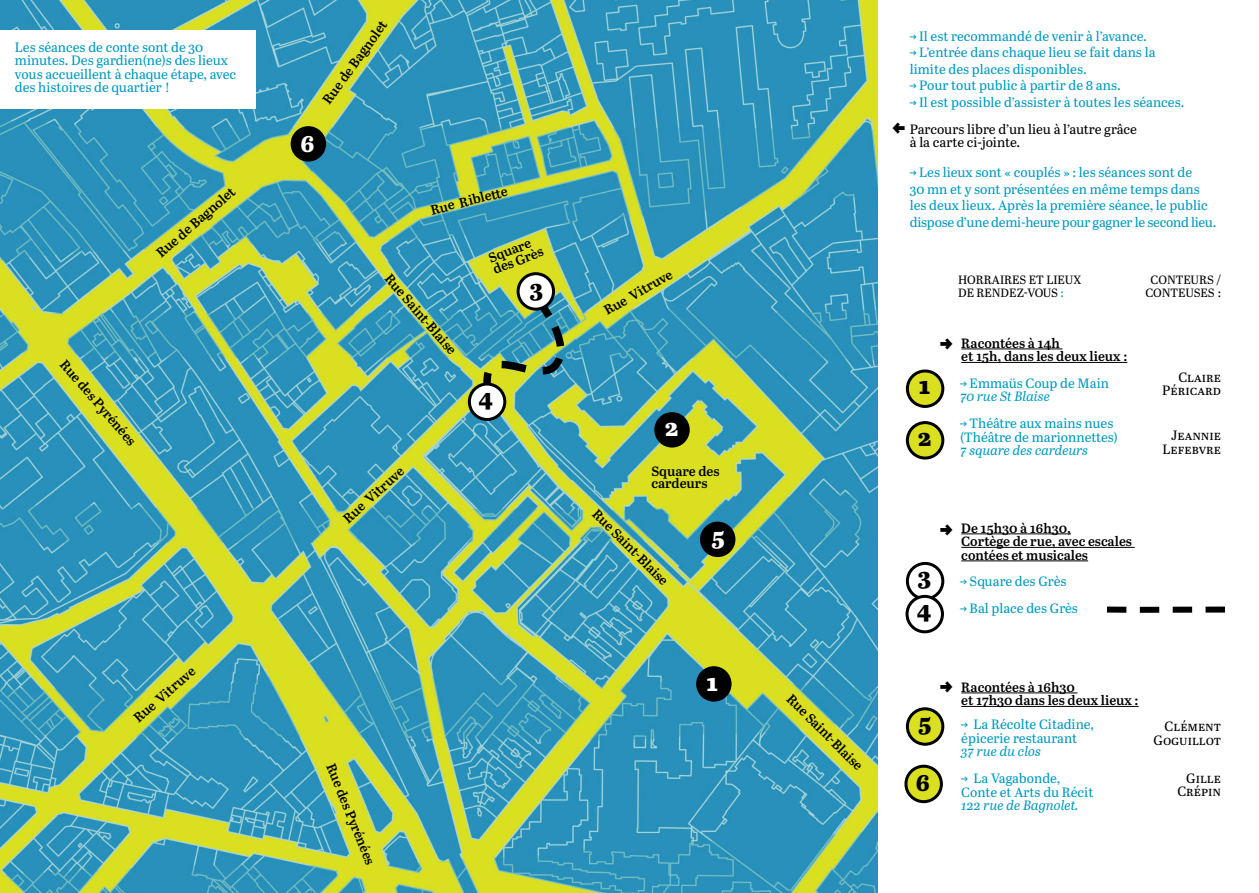
<style>
.page{position:relative;width:1259px;height:893px;background:#fff}
.page>*{position:absolute;margin:0;border:0;box-sizing:border-box;transform-origin:0 0}
.t1{font:800 24px/32.7px "Abril Text";color:#000001}
.t2{font:800 24px "Abril Text";color:#fff}
.t3{font:13.5px/16.5px "Abril Text";color:#009ac0}
.t4{font:600 13.5px/13.5px "Abril Text";color:#000001}
.t5{font:13.5px/13.5px "Abril Text";color:#000001;text-align:right}
.t6{font:italic 13.5px "Abril Text";letter-spacing:-.005em;color:#009ac0}
.t7{font:12px/13.5px "Abril Text";color:#000001}
.s1{color:#009ac8}
</style>
<div class="page">
<img style="left:0;top:0;width:878px;height:893px">
<svg style="left:480px;top:297px;width:89px;height:96px;background:#539a8d"></svg>
<div style="left:696px;top:666px;width:35px;height:36px;background:#000001;border-radius:50%"></div>
<div style="left:518px;top:274px;width:35px;height:35px;background:#fff;border-radius:50%"></div>
<div style="left:516px;top:272px;width:39px;height:39px;border:3px solid #000001;border-radius:50%"></div>
<div style="left:654px;top:412px;width:36px;height:36px;background:#000001;border-radius:50%"></div>
<div style="left:907px;top:371px;width:36px;height:35px;background:#dae01f;border-radius:50%"></div>
<div style="left:906px;top:369px;width:38px;height:39px;border:3px solid #000001;border-radius:50%"></div>
<div style="left:907px;top:423px;width:36px;height:35px;background:#dae01f;border-radius:50%"></div>
<div style="left:906px;top:421px;width:38px;height:39px;border:3px solid #000001;border-radius:50%"></div>
<div style="left:906px;top:562px;width:38px;height:38px;border:3px solid #000001;border-radius:50%"></div>
<div style="left:907px;top:596px;width:35px;height:36px;background:#fff;border-radius:50%"></div>
<div style="left:905px;top:595px;width:39px;height:38px;border:3px solid #000001;border-radius:50%"></div>
<div style="left:907px;top:709px;width:36px;height:35px;background:#dae01f;border-radius:50%"></div>
<div style="left:906px;top:707px;width:38px;height:39px;border:3px solid #000001;border-radius:50%"></div>
<div style="left:906px;top:766px;width:35px;height:36px;background:#dae01f;border-radius:50%"></div>
<div style="left:904px;top:765px;width:39px;height:38px;border:3px solid #000001;border-radius:50%"></div>
<div style="left:469px;top:384px;width:36px;height:35px;background:#fff;border-radius:50%"></div>
<div style="left:468px;top:383px;width:38px;height:38px;border:3px solid #000001;border-radius:50%"></div>
<div style="left:700px;top:522px;width:35px;height:35px;background:#000001;border-radius:50%"></div>
<div style="left:291px;top:126px;width:35px;height:36px;background:#000001;border-radius:50%"></div>
<hr style="left:961px;top:349px;width:101px;height:1px;background:#000001">
<hr style="left:961px;top:362px;width:166px;height:1px;background:#000001">
<hr style="left:961px;top:534px;width:110px;height:1px;background:#000001">
<hr style="left:961px;top:547px;width:173px;height:1px;background:#000001">
<hr style="left:961px;top:561px;width:127px;height:1px;background:#000001">
<hr style="left:961px;top:693px;width:116px;height:1px;background:#000001">
<hr style="left:961px;top:706px;width:177px;height:1px;background:#000001">
<div style="left:0;top:30px;width:255px;height:78px;background:#fff"></div>
<svg style="left:1107px;top:606px;width:118px;height:7px"></svg>
<p class="t3" style="left:15px;top:40px;width:223px;line-height:13.5px">Les séances de conte sont de 30 minutes. Des gardien(ne)s des lieux vous accueillent à chaque étape, avec des histoires de quartier !</p>
<p class="t4" style="left:153px;top:249px;width:101px;rotate:-41deg">Rue de Bagnolet</p>
<p class="t4" style="left:68px;top:357px;width:109px;rotate:49deg">Rue des Pyrénées</p>
<p class="t4" style="left:131px;top:714px;width:78px;rotate:-41deg">Rue Vitruve</p>
<p class="t4" style="left:320px;top:98px;width:101px;rotate:-54deg">Rue de Bagnolet</p>
<h1 class="t2" style="left:301px;top:126px;width:15px">6</h1>
<p class="t4" style="left:429px;top:203px;width:80px;rotate:-14deg">Rue Riblett e</p>
<p class="t4" style="left:393px;top:271px;width:103px;rotate:49deg">Rue Saint-Blaise</p>
<p class="t4" style="left:487px;top:252px;width:54px;line-height:12px;rotate:-21deg">Square des Grès</p>
<h1 class="t1" style="left:530px;top:271px;width:15px">3</h1>
<h1 class="t1" style="left:478px;top:380px;width:16px">4</h1>
<p class="t4" style="left:340px;top:515px;width:78px;rotate:-42deg">Rue Vitruve</p>
<p class="t4" style="left:337px;top:761px;width:109px;rotate:68deg">Rue des Pyrénées</p>
<p class="t4" style="left:601px;top:305px;width:78px;rotate:-30deg">Rue Vitruve</p>
<h1 class="t2" style="left:665px;top:410px;width:15px">2</h1>
<p class="t4" style="left:651px;top:465px;width:70px;line-height:12px">Square des cardeurs</p>
<p class="t4" style="left:600px;top:506px;width:103px;rotate:45deg">Rue Saint-Blaise</p>
<h1 class="t2" style="left:712px;top:518px;width:14px">5</h1>
<h1 class="t2" style="left:706px;top:664px;width:13px">1</h1>
<p class="t4" style="left:794px;top:691px;width:103px;rotate:45deg">Rue Saint-Blaise</p>
<p class="t3" style="left:909px;top:27px;width:276px">a Il est recommandé de venir à l’avance.<br>a L’entrée dans chaque lieu se fait dans la limite des places disponibles.<br>a Pour tout public à partir de 8 ans.<br>a Il est possible d’assister à toutes les séances.</p>
<p class="t5" style="left:909px;top:121px;width:229px;text-align:left">Parcours libre d’un lieu à l’autre grâce à la carte ci-jointe.</p>
<p class="t3" style="left:909px;top:163px;width:308px">a Les lieux sont « couplés » : les séances sont de<br>30 mn et y sont présentées en même temps dans les deux lieux. Après la première séance, le public dispose d’une demi-heure pour gagner le second lieu.</p>
<h1 class="t1" style="left:905px;top:147px;width:15px;rotate:-180deg">a</h1>
<h1 class="t1" style="left:918px;top:368px;width:13px">1</h1>
<h1 class="t1" style="left:917px;top:420px;width:15px">2</h1>
<p class="t7" style="left:958px;top:272px;width:125px">HORRAIRES ET LIEUX<br>DE RENDEZ-VOUS <span class="s1">:</span></p>
<p class="t7" style="left:1145px;top:272px;width:77px;text-align:center">CONTEURS /<br>CONTEUSES :</p>
<p class="t4" style="left:961px;top:335px;width:167px">Racontées à 14h<br>et 15h, dans les deux lieux :</p>
<h1 class="t1" style="left:940px;top:325px;width:15px">a</h1>
<p class="t3" style="left:960px;top:374px;width:150px">a Emmaüs Coup de Main</p>
<p class="t6" style="left:960px;top:387px;width:91px">70 rue St Blaise</p>
<p class="t3" style="left:960px;top:416px;width:159px;line-height:13.5px">a Théâtre aux mains nues (Théâtre de marionnettes)</p>
<p class="t6" style="left:960px;top:441px;width:129px">7 square des cardeurs</p>
<p class="t5" style="left:1162px;top:369px;width:60px">Claire<br>Péricard</p>
<p class="t5" style="left:1162px;top:428px;width:60px">Jeannie<br>Lefebvre</p>
<h1 class="t1" style="left:916px;top:559px;width:16px">3<br>4</h1>
<h1 class="t1" style="left:940px;top:511px;width:15px">a</h1>
<p class="t4" style="left:961px;top:520px;width:172px">De 15h30 à 16h30,<br>Cortège de rue, avec escales contées et musicales</p>
<p class="t3" style="left:960px;top:567px;width:119px;line-height:27px">a Square des Grès<br>a Bal place des Grès</p>
<h1 class="t1" style="left:918px;top:705px;width:14px">5</h1>
<h1 class="t1" style="left:916px;top:765px;width:15px">6</h1>
<h1 class="t1" style="left:940px;top:668px;width:15px">a</h1>
<p class="t4" style="left:961px;top:679px;width:179px">Racontées à 16h30<br>et 17h30 dans les deux lieux :</p>
<p class="t3" style="left:961px;top:717px;width:134px;line-height:13.5px">a La Récolte Citadine, épicerie restaurant</p>
<p class="t6" style="left:961px;top:742px;width:81px">37 rue du clos</p>
<p class="t3" style="left:961px;top:771px;width:134px;line-height:13.5px">a La Vagabonde,<br>Conte et Arts du Récit</p>
<p class="t6" style="left:961px;top:796px;width:119px">122 rue de Bagnolet.</p>
<p class="t5" style="left:1153px;top:719px;width:69px">Clément<br>Goguillot</p>
<p class="t5" style="left:1177px;top:771px;width:45px">Gille<br>Crépin</p>
</div>
